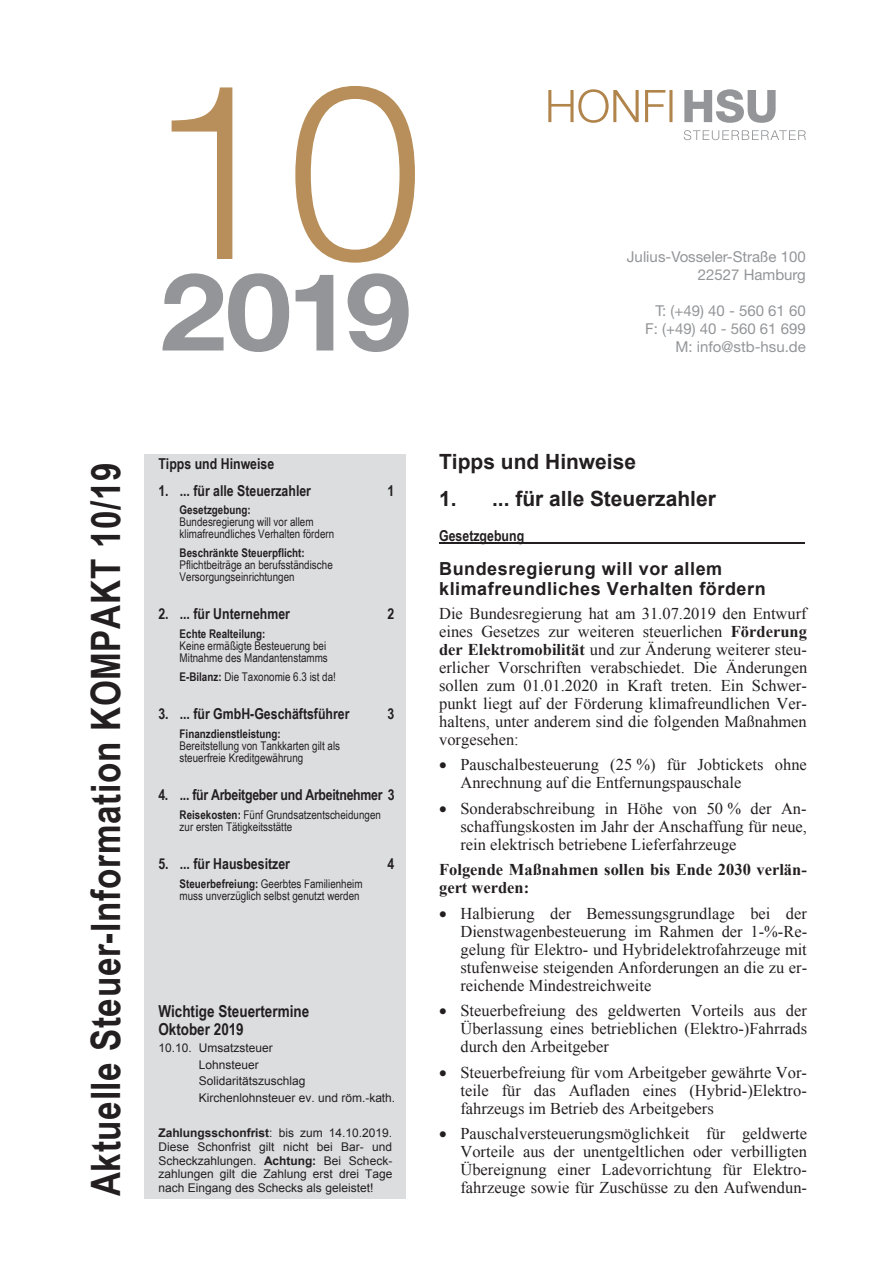
<style>
.page{position:relative;width:893px;height:1263px;background:#fff}
.page>*{position:absolute;margin:0;border:0;box-sizing:border-box;transform-origin:0 0}
.t1{font:300 245.1px "Helvetica Neue LT Pro";color:#b88f5a}
.t2{font:700 108px "Helvetica Neue LT Pro";color:#939598;scale:1.1 1}
.t3{font:700 40.5px "Arial Narrow";letter-spacing:.02em;color:#231f20}
.t4{font:700 21px "Arial";color:#231f20}
.t5{font:700 18px/19.5px "Arial";letter-spacing:.03em;color:#231f20}
.t6{font:16.5px/18px "Times New Roman";color:#231f20;text-align:justify}
.t7{font:700 16.5px/18px "Times New Roman";color:#231f20}
.t8{font:700 16.5px/18px "Arial Narrow";color:#231f20}
.t9{font:700 15px "Arial Narrow";color:#231f20}
.t10{font:15px/18px "Helvetica Neue LT Pro";color:#939598;text-align:right}
.t11{font:700 15px "Arial Narrow";letter-spacing:-.02em;color:#231f20}
.t12{font:12px/12px "Arial Narrow";color:#231f20}
.t13{font:12px/13.8px "Arial";color:#231f20}
.t14{font:700 12px "Arial Narrow";color:#231f20}
.s1{font-weight:700}
</style>
<div class="page">
<div style="left:145px;top:454px;width:261px;height:744px;background:#dcdddf"></div>
<hr style="left:439px;top:543px;width:366px;height:1px;background:#231f20">
<svg style="left:684px;top:89px;width:92px;height:34px"></svg>
<svg style="left:548px;top:89px;width:124px;height:34px"></svg>
<svg style="left:684px;top:130px;width:122px;height:10px"></svg>
<h1 class="t1" style="left:148px;top:22px;width:277px">10</h1>
<h2 class="t2" style="left:160px;top:244px;width:230px">2019</h2>
<p class="t10" style="left:627px;top:247px;width:180px">Julius-Vosseler-Straße 100<br>22527 Hamburg</p>
<p class="t10" style="left:645px;top:301px;width:162px">T: (+49) 40 - 560 61 60<br>F: (+49) 40 - 560 61 699<br>M: info@stb-hsu.de</p>
<h3 class="t3" style="left:75px;top:1196px;width:736px;rotate:-90deg">Aktuelle Steuer-Information KOMPAKT 10/19</h3>
<p class="t9" style="left:158px;top:452px;width:117px">Tipps und Hinweise</p>
<p class="t9" style="left:158px;top:479px;width:154px">1. ... für alle Steuerzahler</p>
<p class="t9" style="left:388px;top:479px;width:8px">1</p>
<p class="t14" style="left:180px;top:500px;width:73px">Gesetzgebung:</p>
<p class="t12" style="left:180px;top:515px;width:156px">Bundesregierung will vor allem klimafreundliches Verhalten fördern</p>
<p class="t14" style="left:180px;top:544px;width:127px">Beschränkte Steuerpflicht:</p>
<p class="t12" style="left:180px;top:558px;width:155px">Pflichtbeiträge an berufsständische<br>Versorgungseinrichtungen</p>
<p class="t9" style="left:158px;top:602px;width:133px">2. ... für Unternehmer</p>
<p class="t9" style="left:388px;top:602px;width:8px">2</p>
<p class="t14" style="left:180px;top:624px;width:87px">Echte Realteilung:</p>
<p class="t12" style="left:180px;top:639px;width:150px">Keine ermäßigte Besteuerung bei<br>Mitnahme des Mandantenstamms</p>
<p class="t12" style="left:180px;top:670px;width:158px"><span class="s1">E-Bilanz:</span> Die Taxonomie 6.3 ist da!</p>
<p class="t9" style="left:158px;top:703px;width:193px">3. ... für GmbH-Geschäftsführer</p>
<p class="t9" style="left:387px;top:703px;width:8px">3</p>
<p class="t14" style="left:180px;top:725px;width:103px">Finanzdienstleistung:</p>
<p class="t12" style="left:180px;top:739px;width:162px">Bereitstellung von Tankkarten gilt als steuerfreie Kreditgewährung</p>
<p class="t11" style="left:158px;top:783px;width:238px">4. ... für Arbeitgeber und Arbeitnehmer 3</p>
<p class="t12" style="left:180px;top:808px;width:203px"><span class="s1">Reisekosten:</span> Fünf Grundsatzentscheidungen zur ersten Tätigkeitsstätte</p>
<p class="t9" style="left:158px;top:852px;width:133px">5. ... für Hausbesitzer</p>
<p class="t9" style="left:388px;top:852px;width:8px">4</p>
<p class="t12" style="left:180px;top:877px;width:184px"><span class="s1">Steuerbefreiung:</span> Geerbtes Familienheim muss unverzüglich selbst genutzt werden</p>
<p class="t8" style="left:158px;top:1001px;width:152px">Wichtige Steuertermine<br>Oktober 2019</p>
<p class="t13" style="left:199px;top:1040px;width:198px;line-height:16.5px;text-indent:-40px">10.10. Umsatzsteuer<br>Lohnsteuer<br>Solidaritätszuschlag<br>Kirchenlohnsteuer ev. und röm.-kath.</p>
<p class="t13" style="left:158px;top:1126px;width:235px;text-align:justify"><span class="s1">Zahlungsschonfrist</span>: bis zum 14.10.2019.<br>Diese Schonfrist gilt nicht bei Bar- und Scheckzahlungen. <span class="s1">Achtung:</span> Bei Scheck&shy;zahlungen gilt die Zahlung erst drei Tage nach Eingang des Schecks als geleistet!</p>
<p class="t4" style="left:439px;top:448px;width:198px">Tipps und Hinweise</p>
<p class="t4" style="left:439px;top:484px;width:278px">1. ... für alle Steuerzahler</p>
<p class="t9" style="left:439px;top:524px;width:87px">Gesetzgebung</p>
<p class="t5" style="left:439px;top:560px;width:328px">Bundesregierung will vor allem klimafreundliches Verhalten fördern</p>
<p class="t6" style="left:439px;top:604px;width:370px">Die Bundesregierung hat am 31.07.2019 den Entwurf eines Gesetzes zur weiteren steuerlichen <span class="s1">Förderung der Elektromobilität</span> und zur Änderung weiterer steu&shy;erlicher Vorschriften verabschiedet. Die Änderungen sollen zum 01.01.2020 in Kraft treten. Ein Schwer&shy;punkt liegt auf der Förderung klimafreundlichen Ver&shy;haltens, unter anderem sind die folgenden Maßnahmen vorgesehen:</p>
<p class="t6" style="left:460px;top:756px;width:348px;text-indent:-21px">• Pauschalbesteuerung (25 %) für Jobtickets ohne<br>Anrechnung auf die Entfernungspauschale</p>
<p class="t6" style="left:460px;top:799px;width:348px;text-indent:-21px">• Sonderabschreibung in Höhe von 50 % der An&shy;schaffungskosten im Jahr der Anschaffung für neue, rein elektrisch betriebene Lieferfahrzeuge</p>
<p class="t7" style="left:439px;top:860px;width:369px">Folgende Maßnahmen sollen bis Ende 2030 verlän&shy;gert werden:</p>
<p class="t6" style="left:460px;top:904px;width:348px;text-indent:-21px">• Halbierung der Bemessungsgrundlage bei der Dienstwagenbesteuerung im Rahmen der 1-%-Re&shy;gelung für Elektro- und Hybridelektrofahrzeuge mit stufenweise steigenden Anforderungen an die zu er&shy;reichende Mindestreichweite</p>
<p class="t6" style="left:460px;top:1001px;width:348px;text-indent:-21px">• Steuerbefreiung des geldwerten Vorteils aus der Überlassung eines betrieblichen (Elektro-)Fahrrads durch den Arbeitgeber</p>
<p class="t6" style="left:460px;top:1063px;width:348px;text-indent:-21px">• Steuerbefreiung für vom Arbeitgeber gewährte Vor&shy;teile für das Aufladen eines (Hybrid-)Elektro&shy;fahrzeugs im Betrieb des Arbeitgebers</p>
<p class="t6" style="left:460px;top:1124px;width:348px;text-indent:-21px">• Pauschalversteuerungsmöglichkeit für geldwerte Vorteile aus der unentgeltlichen oder verbilligten Übereignung einer Ladevorrichtung für Elektro-</p>
<p class="t6" style="left:460px;top:1178px;width:348px">fahrzeuge sowie für Zuschüsse zu den Aufwendun-</p>
</div>
